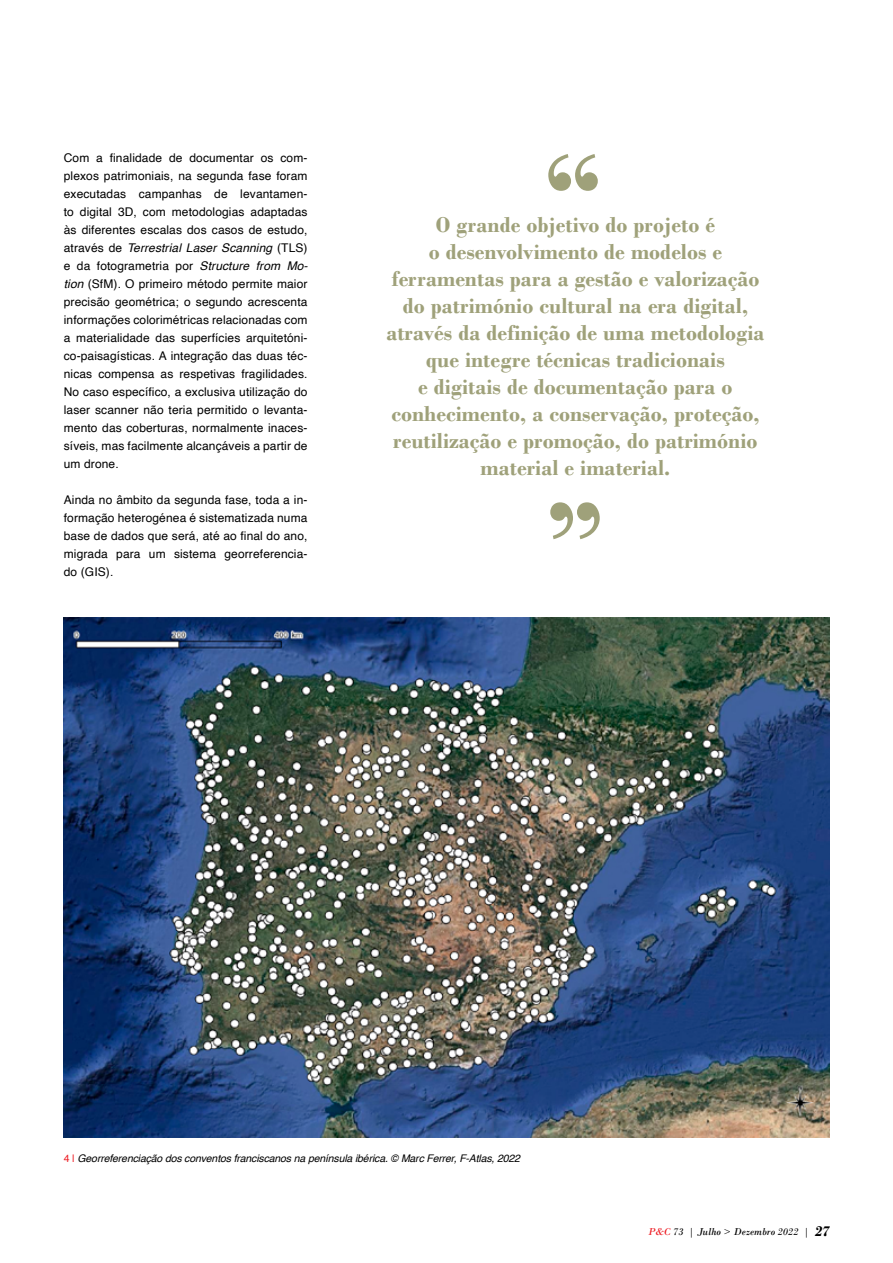
<style>
.page{position:relative;width:893px;height:1263px;background:#fff}
.page>*{position:absolute;margin:0;border:0;box-sizing:border-box;transform-origin:0 0}
.t1{font:700 121.5px "Bodoni";color:#9fa17a}
.t2{font:700 22.5px/27px "Bodoni";color:#9fa17a;text-align:center}
.t3{font:12px/18px "Helvetica";letter-spacing:.01em;color:#000;text-align:justify}
.t4{font:italic 10.5px "Helvetica";letter-spacing:-.015em;color:#000}
.t5{font:italic 10.5px "Bodoni";letter-spacing:.01em;color:#000}
.s1{font-style:italic}
.s2{font-style:normal;color:#ed1d24}
.s3{color:#ed1d24}
.s4{font-weight:700;font-size:15px}
</style>
<div class="page">
<img style="left:64px;top:617px;width:765px;height:520px">
<p class="t3" style="left:64px;top:149px;width:246px">Com a finalidade de documentar os com&shy;plexos patrimoniais, na segunda fase foram executadas campanhas de levantamen&shy;to digital 3D, com metodologias adaptadas às diferentes escalas dos casos de estudo, através de <span class="s1">Terrestrial Laser Scanning</span> (TLS) e da fotogrametria por <span class="s1">Structure from Mo&shy;tion</span> (SfM). O primeiro método permite maior precisão geométrica; o segundo acrescenta informações colorimétricas relacionadas com a materialidade das superfícies arquitetóni&shy;co-paisagísticas. A integração das duas téc&shy;nicas compensa as respetivas fragilidades.<br>No caso específico, a exclusiva utilização do laser scanner não teria permitido o levanta&shy;mento das coberturas, normalmente inaces&shy;síveis, mas facilmente alcançáveis a partir de um drone.</p>
<p class="t3" style="left:64px;top:491px;width:245px">Ainda no âmbito da segunda fase, toda a in&shy;formação heterogénea é sistematizada numa base de dados que será, até ao final do ano, migrada para um sistema georreferencia&shy;do (GIS).</p>
<h1 class="t1" style="left:543px;top:123px;width:61px">“</h1>
<p class="t2" style="left:386px;top:211px;width:380px">O grande objetivo do projeto é<br>o desenvolvimento de modelos e ferramentas para a gestão e valorização do património cultural na era digital, através da definição de uma metodologia que integre técnicas tradicionais<br>e digitais de documentação para o conhecimento, a conservação, proteção, reutilização e promoção, do património material e imaterial.</p>
<h1 class="t1" style="left:546px;top:472px;width:61px">”</h1>
<p class="t4" style="left:64px;top:1149px;width:458px"><span class="s2">4 |</span> Georreferenciação dos conventos franciscanos na península ibérica. © Marc Ferrer, F-Atlas, 2022</p>
<p class="t5" style="left:648px;top:1225px;width:183px"><span class="s3">P&amp;C</span> 73 | Julho &gt; Dezembro 2022 | <span class="s4">27</span></p>
</div>
